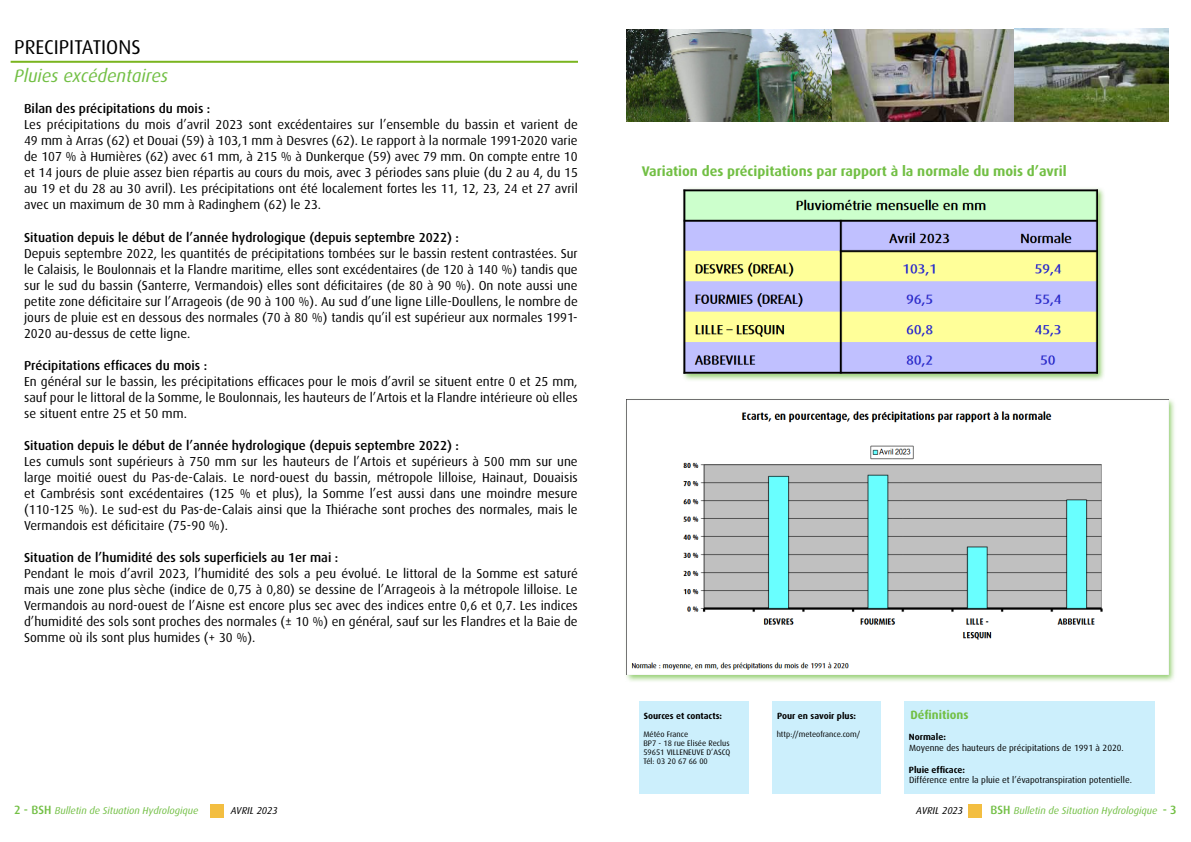
<style>
.page{position:relative;width:1191px;height:842px;background:#fff}
.page>*{position:absolute;margin:0;border:0;box-sizing:border-box;transform-origin:0 0}
.t1{font:20px "Dax OT";color:#000}
.t2{font:italic 18px "Dax OT";color:#72bf44}
.t3{font:700 14px "Dax OT";color:#72bf44}
.t4{font:13px/16px "Dax OT";color:#000;text-align:justify}
.t5{font:500 13px "Dax OT";color:#000}
.t6{font:700 12px "Dax OT";color:#72bf44}
.t7{font:italic 10px "Dax OT";color:#72bf44}
.t8{font:italic 10px "Dax OT";color:#000}
.t9{font:9px "Dax OT";color:#000}
.t10{font:700 9px "Dax OT";color:#000}
.t11{font:8px/9px "Dax OT";color:#000}
.s1{font-weight:500;font-style:normal;font-size:12px}
</style>
<div class="page">
<div style="left:211px;top:805px;width:13px;height:13px;background:#f3be41"></div>
<div style="left:968px;top:805px;width:13px;height:13px;background:#f3be41"></div>
<img style="left:626px;top:28px;width:542px;height:94px">
<div style="left:904px;top:701px;width:251px;height:92px;background:#cceffc"></div>
<div style="left:639px;top:701px;width:109px;height:92px;background:#cceffc"></div>
<hr style="left:11px;top:61px;width:567px;height:2px;background:#7ab51f">
<div style="left:681px;top:186px;width:424px;height:196px;background:#72bf44;opacity:.75"></div>
<img style="left:683px;top:189px;width:414px;height:185px">
<div style="left:624px;top:397px;width:552px;height:286px;background:#72bf44;opacity:.75"></div>
<img style="left:626px;top:400px;width:542px;height:275px">
<div style="left:772px;top:701px;width:108px;height:92px;background:#cceffc"></div>
<h1 class="t1" style="left:14px;top:36px;width:128px">PRECIPITATIONS</h1>
<h2 class="t2" style="left:14px;top:66px;width:155px">Pluies excédentaires</h2>
<p class="t5" style="left:24px;top:102px;width:188px">Bilan des précipitations du mois :</p>
<p class="t4" style="left:24px;top:117px;width:555px">Les précipitations du mois d’avril 2023 sont excédentaires sur l’ensemble du bassin et varient de 49 mm à Arras (62) et Douai (59) à 103,1 mm à Desvres (62). Le rapport à la normale 1991-2020 varie de 107 % à Humières (62) avec 61 mm, à 215 % à Dunkerque (59) avec 79 mm. On compte entre 10 et 14 jours de pluie assez bien répartis au cours du mois, avec 3 périodes sans pluie (du 2 au 4, du 15 au 19 et du 28 au 30 avril). Les précipitations ont été localement fortes les 11, 12, 23, 24 et 27 avril avec un maximum de 30 mm à Radinghem (62) le 23.</p>
<p class="t5" style="left:24px;top:230px;width:436px">Situation depuis le début de l’année hydrologique (depuis septembre 2022) :</p>
<p class="t4" style="left:24px;top:245px;width:555px">Depuis septembre 2022, les quantités de précipitations tombées sur le bassin restent contrastées. Sur le Calaisis, le Boulonnais et la Flandre maritime, elles sont excédentaires (de 120 à 140 %) tandis que sur le sud du bassin (Santerre, Vermandois) elles sont déficitaires (de 80 à 90 %). On note aussi une petite zone déficitaire sur l’Arrageois (de 90 à 100 %). Au sud d’une ligne Lille-Doullens, le nombre de jours de pluie est en dessous des normales (70 à 80 %) tandis qu’il est supérieur aux normales 1991- 2020 au-dessus de cette ligne.</p>
<p class="t5" style="left:24px;top:358px;width:185px">Précipitations efficaces du mois :</p>
<p class="t4" style="left:24px;top:373px;width:555px">En général sur le bassin, les précipitations efficaces pour le mois d’avril se situent entre 0 et 25 mm, sauf pour le littoral de la Somme, le Boulonnais, les hauteurs de l’Artois et la Flandre intérieure où elles se situent entre 25 et 50 mm.</p>
<p class="t5" style="left:24px;top:438px;width:436px">Situation depuis le début de l’année hydrologique (depuis septembre 2022) :</p>
<p class="t4" style="left:24px;top:453px;width:555px">Les cumuls sont supérieurs à 750 mm sur les hauteurs de l’Artois et supérieurs à 500 mm sur une large moitié ouest du Pas-de-Calais. Le nord-ouest du bassin, métropole lilloise, Hainaut, Douaisis et Cambrésis sont excédentaires (125 % et plus), la Somme l’est aussi dans une moindre mesure (110-125 %). Le sud-est du Pas-de-Calais ainsi que la Thiérache sont proches des normales, mais le Vermandois est déficitaire (75-90 %).</p>
<p class="t5" style="left:24px;top:550px;width:316px">Situation de l’humidité des sols superficiels au 1er mai :</p>
<p class="t4" style="left:24px;top:565px;width:555px">Pendant le mois d’avril 2023, l’humidité des sols a peu évolué. Le littoral de la Somme est saturé mais une zone plus sèche (indice de 0,75 à 0,80) se dessine de l’Arrageois à la métropole lilloise. Le Vermandois au nord-ouest de l’Aisne est encore plus sec avec des indices entre 0,6 et 0,7. Les indices d’humidité des sols sont proches des normales (± 10 %) en général, sauf sur les Flandres et la Baie de Somme où ils sont plus humides (+ 30 %).</p>
<p class="t3" style="left:642px;top:163px;width:426px">Variation des précipitations par rapport à la normale du mois d’avril</p>
<p class="t10" style="left:644px;top:711px;width:80px">Sources et contacts:</p>
<p class="t11" style="left:643px;top:730px;width:88px">Météo France<br>BP7 - 18 rue Elisée Reclus<br>59651 VILLENEUVE D’ASCQ<br>Tél: 03 20 67 66 00</p>
<p class="t10" style="left:777px;top:711px;width:81px">Pour en savoir plus:</p>
<p class="t11" style="left:776px;top:730px;width:85px">http://meteofrance.com/</p>
<p class="t6" style="left:910px;top:708px;width:60px">Définitions</p>
<p class="t10" style="left:909px;top:732px;width:38px">Normale:</p>
<p class="t9" style="left:909px;top:743px;width:216px">Moyenne des hauteurs de précipitations de 1991 à 2020.</p>
<p class="t10" style="left:909px;top:764px;width:57px">Pluie efficace:</p>
<p class="t9" style="left:909px;top:775px;width:224px">Différence entre la pluie et l’évapotranspiration potentielle.</p>
<p class="t7" style="left:14px;top:805px;width:186px"><span class="s1">2 - BSH</span> Bulletin de Situation Hydrologique</p>
<p class="t8" style="left:231px;top:805px;width:48px">AVRIL 2023</p>
<p class="t8" style="left:916px;top:805px;width:48px">AVRIL 2023</p>
<p class="t7" style="left:990px;top:805px;width:188px"><span class="s1">BSH</span> Bulletin de Situation Hydrologique <span class="s1">- 3</span></p>
</div>
